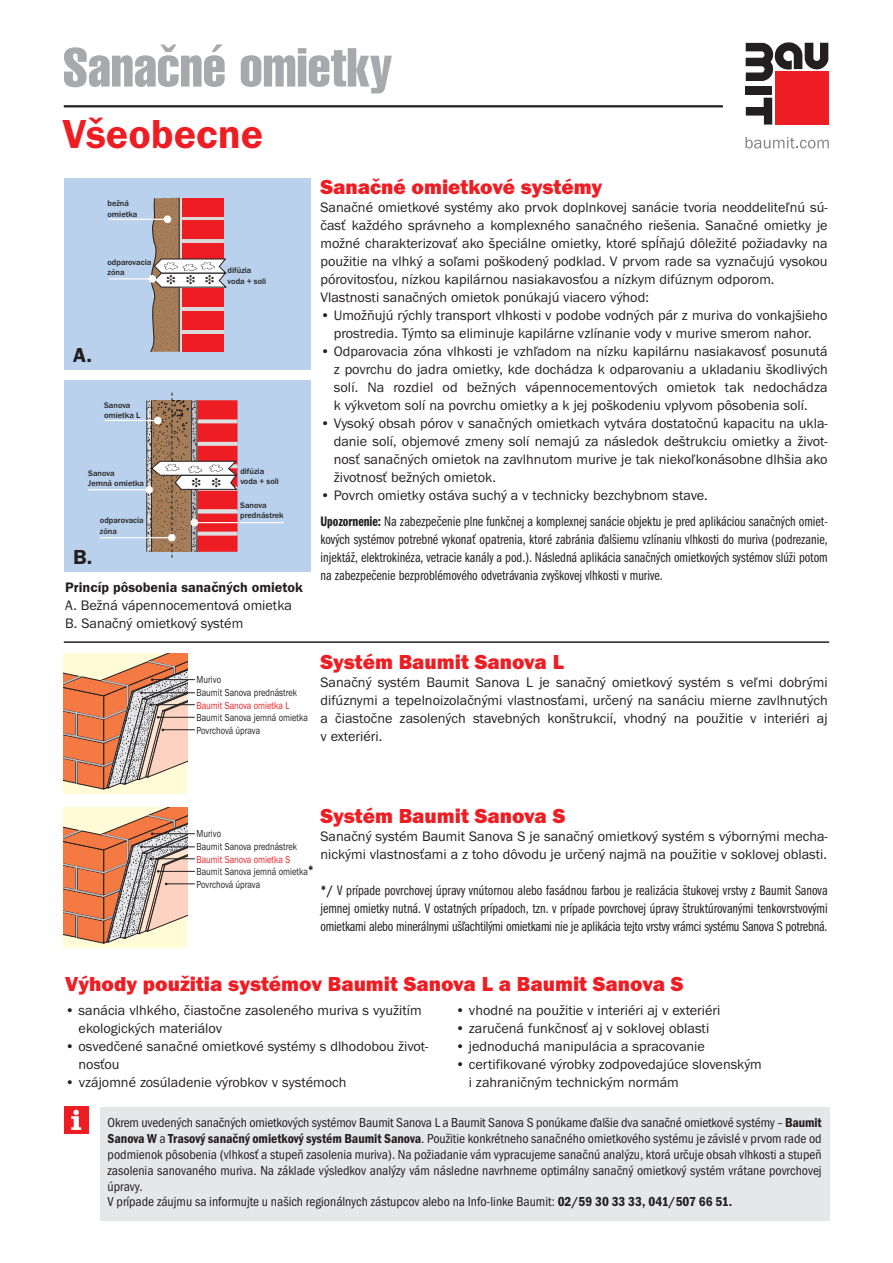
<style>
.page{position:relative;width:893px;height:1263px;background:#fff}
.page>*{position:absolute;margin:0;border:0;box-sizing:border-box;transform-origin:0 0}
.t1{font:54px "Helvetica Compressed CE";color:#a8a9ad}
.t2{font:600 42px "Franklin Got Itc TCE";color:#ee1d23}
.t3{font:21px "Franklin Got Itc TCE Heav";color:#ee1d23}
.t4{font:600 21px "Franklin Got Itc TCE";color:#231f20}
.t5{font:14.25px/18px "Franklin Got Itc TCE";color:#231f20}
.t6{font:14.25px/18px "Franklin Got Itc TCE Book Comp";letter-spacing:-.005em;color:#231f20;text-align:justify}
.t7{font:600 14.25px "Franklin Got Itc TCE";color:#231f20}
.t8{font:condensed 13.5px/15.9px "Franklin Got Itc TCE";color:#231f20}
.t9{font:10.5px/12.8px "Franklin Got Itc TCE";color:#231f20;scale:.82 1}
.t10{font:10.5px "Franklin Got Itc TCE";color:#ee1d23;scale:.82 1}
.t11{font:500 8.4px/10.2px "Franklin Got Itc TCE";color:#231f20}
.s1{font-family:"Franklin Got Itc TCE Demi Comp"}
.s2{color:#ee1d23}
.s3{font-family:"Franklin Got Itc TCE Demi Comp";font-size:14.25px}
.s4{font-weight:600}
</style>
<div class="page">
<svg style="left:746px;top:42px;width:83px;height:83px"></svg>
<div style="left:775px;top:72px;width:54px;height:53px;background:#ee1d23"></div>
<svg style="left:745px;top:137px;width:84px;height:12px"></svg>
<hr style="left:64px;top:105px;width:659px;height:2px;background:#231f20">
<div style="left:64px;top:179px;width:246px;height:191px;background:#b9d1ec"></div>
<hr style="left:109px;top:219px;width:59px;height:1px;background:#fff">
<div style="left:149px;top:275px;width:7px;height:8px;background:#fff;border-radius:50%"></div>
<hr style="left:109px;top:278px;width:43px;height:1px;background:#fff">
<div style="left:64px;top:380px;width:246px;height:191px;background:#b9d1ec"></div>
<hr style="left:146px;top:400px;width:1px;height:152px;background:#231f20">
<hr style="left:104px;top:420px;width:54px;height:1px;background:#fff">
<hr style="left:88px;top:489px;width:61px;height:1px;background:#fff">
<hr style="left:194px;top:522px;width:90px;height:1px;background:#fff">
<hr style="left:100px;top:537px;width:73px;height:1px;background:#fff">
<div style="left:64px;top:653px;width:123px;height:141px;background:#fffbd6"></div>
<hr style="left:152px;top:679px;width:43px;height:1px;background:#231f20">
<hr style="left:142px;top:692px;width:53px;height:1px;background:#231f20">
<hr style="left:151px;top:704px;width:44px;height:1px;background:#231f20">
<hr style="left:158px;top:717px;width:37px;height:1px;background:#231f20">
<hr style="left:162px;top:729px;width:33px;height:1px;background:#231f20">
<svg style="left:64px;top:653px;width:123px;height:136px"></svg>
<div style="left:64px;top:807px;width:123px;height:141px;background:#fffbd6"></div>
<svg style="left:64px;top:807px;width:131px;height:136px"></svg>
<div style="left:100px;top:1106px;width:729px;height:114px;background:#e6e7e9"></div>
<div style="left:64px;top:1106px;width:25px;height:27px;background:#ee1d23"></div>
<svg style="left:71px;top:1110px;width:10px;height:20px"></svg>
<hr style="left:64px;top:641px;width:765px;height:2px;background:#231f20">
<svg style="left:150px;top:197px;width:77px;height:155px;background:#cc736f"></svg>
<svg style="left:147px;top:393px;width:91px;height:165px;background:#c07a73"></svg>
<h1 class="t1" style="left:63px;top:48px;width:331px">Sanaãné omietky</h1>
<h2 class="t2" style="left:63px;top:120px;width:202px">Všeobecne</h2>
<p class="t11" style="left:108px;top:199px;width:31px">bežná omietka</p>
<p class="t11" style="left:108px;top:258px;width:45px">odparovacia zóna</p>
<h3 class="t4" style="left:73px;top:348px;width:20px">A.</h3>
<p class="t11" style="left:104px;top:400px;width:38px">Sanova omietka L</p>
<p class="t11" style="left:88px;top:468px;width:57px">Sanova<br>Jemná omietka</p>
<h3 class="t4" style="left:73px;top:550px;width:21px">B.</h3>
<p class="t11" style="left:100px;top:516px;width:45px">odparovacia zóna</p>
<p class="t11" style="left:228px;top:266px;width:40px">difúzia voda + soli</p>
<p class="t11" style="left:240px;top:466px;width:40px">difúzia voda + soli</p>
<p class="t11" style="left:240px;top:501px;width:45px">Sanova prednástrek</p>
<p class="t7" style="left:65px;top:583px;width:239px">Princíp pôsobenia sanačných omietok</p>
<p class="t5" style="left:65px;top:598px;width:228px">A. Bežná vápennocementová omietka<br>B. Sanačný omietkový systém</p>
<p class="t9" style="left:197px;top:674px;width:124px">Murivo<br>Baumit Sanova prednástrek</p>
<p class="t10" style="left:197px;top:701px;width:115px">Baumit Sanova omietka L</p>
<p class="t9" style="left:197px;top:712px;width:137px">Baumit Sanova jemná omietka<br>Povrchová úprava</p>
<h3 class="t3" style="left:320px;top:180px;width:283px">Sanačné omietkové systémy</h3>
<p class="t5" style="left:320px;top:200px;width:509px">Sanačné omietkové systémy ako prvok doplnkovej sanácie tvoria neoddeliteľnú sú&shy;časť každého správneho a komplexného sanačného riešenia. Sanačné omietky je možné charakterizovať ako špeciálne omietky, ktoré spĺňajú dôležité požiadavky na použitie na vlhký a soľami poškodený podklad. V prvom rade sa vyznačujú vysokou pórovitosťou, nízkou kapilárnou nasiakavosťou a nízkym difúznym odporom.<br>Vlastnosti sanačných omietok ponúkajú viacero výhod:</p>
<p class="t5" style="left:320px;top:308px;width:509px;text-align:center">• Umožňujú rýchly transport vlhkosti v podobe vodných pár z muriva do vonkajšieho prostredia. Týmto sa eliminuje kapilárne vzlínanie vody v murive smerom nahor.</p>
<p class="t5" style="left:334px;top:344px;width:495px;text-align:justify;text-indent:-13px">• Odparovacia zóna vlhkosti je vzhľadom na nízku kapilárnu nasiakavosť posunutá z povrchu do jadra omietky, kde dochádza k odparovaniu a ukladaniu škodlivých solí. Na rozdiel od bežných vápennocementových omietok tak nedochádza k výkvetom solí na povrchu omietky a k jej poškodeniu vplyvom pôsobenia solí.</p>
<p class="t5" style="left:334px;top:416px;width:495px;text-align:justify;text-indent:-13px">• Vysoký obsah pórov v sanačných omietkach vytvára dostatočnú kapacitu na ukla&shy;danie solí, objemové zmeny solí nemajú za následok deštrukciu omietky a život&shy;nosť sanačných omietok na zavlhnutom murive je tak niekoľkonásobne dlhšia ako životnosť bežných omietok.</p>
<p class="t5" style="left:320px;top:488px;width:389px">• Povrch omietky ostáva suchý a v technicky bezchybnom stave.</p>
<p class="t6" style="left:320px;top:513px;width:509px"><span class="s1">Upozornenie:</span> Na zabezpečenie plne funkčnej a komplexnej sanácie objektu je pred aplikáciou sanačných omiet&shy;kových systémov potrebné vykonať opatrenia, ktoré zabránia ďalšiemu vzlínaniu vlhkosti do muriva (podrezanie, injektáž, elektrokinéza, vetracie kanály a pod.). Následná aplikácia sanačných omietkových systémov slúži potom na zabezpečenie bezproblémového odvetrávania zvyškovej vlhkosti v murive.</p>
<h3 class="t3" style="left:320px;top:655px;width:245px">Systém Baumit Sanova L</h3>
<p class="t5" style="left:320px;top:674px;width:509px;text-align:justify">Sanačný systém Baumit Sanova L je sanačný omietkový systém s veľmi dobrými difúznymi a tepelnoizolačnými vlastnosťami, určený na sanáciu mierne zavlhnutých a čiastočne zasolených stavebných konštrukcií, vhodný na použitie v interiéri aj v exteriéri.</p>
<h3 class="t3" style="left:320px;top:809px;width:247px">Systém Baumit Sanova S</h3>
<p class="t5" style="left:320px;top:828px;width:509px">Sanačný systém Baumit Sanova S je sanačný omietkový systém s výbornými mecha&shy;nickými vlastnosťami a z toho dôvodu je určený najmä na použitie v soklovej oblasti.</p>
<p class="t6" style="left:320px;top:882px;width:509px"><span class="s1">*/</span> V prípade povrchovej úpravy vnútornou alebo fasádnou farbou je realizácia štukovej vrstvy z Baumit Sanova jemnej omietky nutná. V ostatných prípadoch, tzn. v prípade povrchovej úpravy štruktúrovanými tenkovrstvovými omietkami alebo minerálnymi ušľachtilými omietkami nie je aplikácia tejto vrstvy vrámci systému Sanova S potrebná.</p>
<p class="t9" style="left:197px;top:828px;width:124px">Murivo<br>Baumit Sanova prednástrek</p>
<p class="t9" style="left:197px;top:854px;width:145px"><span class="s2">Baumit Sanova omietka S<br></span>Baumit Sanova jemná omietka<span class="s3">*<br></span>Povrchová úprava</p>
<h3 class="t3" style="left:65px;top:977px;width:620px">Výhody použitia systémov Baumit Sanova L a Baumit Sanova S</h3>
<p class="t5" style="left:79px;top:1002px;width:345px;text-indent:-13px">• sanácia vlhkého, čiastočne zasoleného muriva s využitím ekologických materiálov</p>
<p class="t5" style="left:79px;top:1038px;width:351px;text-indent:-13px">• osvedčené sanačné omietkové systémy s dlhodobou život&shy;nosťou</p>
<p class="t5" style="left:65px;top:1074px;width:283px">• vzájomné zosúladenie výrobkov v systémoch</p>
<p class="t5" style="left:455px;top:1002px;width:267px">• vhodné na použitie v interiéri aj v exteriéri</p>
<p class="t5" style="left:455px;top:1020px;width:255px">• zaručená funkčnosť aj v soklovej oblasti</p>
<p class="t5" style="left:455px;top:1038px;width:251px">• jednoduchá manipulácia a spracovanie</p>
<p class="t5" style="left:469px;top:1056px;width:295px;text-indent:-13px">• certifikované výrobky zodpovedajúce slovenským i zahraničným technickým normám</p>
<p class="t8" style="left:108px;top:1116px;width:716px">Okrem uvedených sanačných omietkových systémov Baumit Sanova L a Baumit Sanova S ponúkame ďalšie dva sanačné omietkové systémy – <span class="s4">Baumit Sanova W</span> a <span class="s4">Trasový sanačný omietkový systém Baumit Sanova</span>. Použitie konkrétneho sanačného omietkového systému je závislé v prvom rade od podmienok pôsobenia (vlhkosť a stupeň zasolenia muriva). Na požiadanie vám vypracujeme sanačnú analýzu, ktorá určuje obsah vlhkosti a stupeň zasolenia sanovaného muriva. Na základe výsledkov analýzy vám následne navrhneme optimálny sanačný omietkový systém vrátane povrchovej úpravy.<br>V prípade záujmu sa informujte u našich regionálnych zástupcov alebo na Info-linke Baumit: <span class="s4">02/59 30 33 33, 041/507 66 51.</span></p>
</div>
